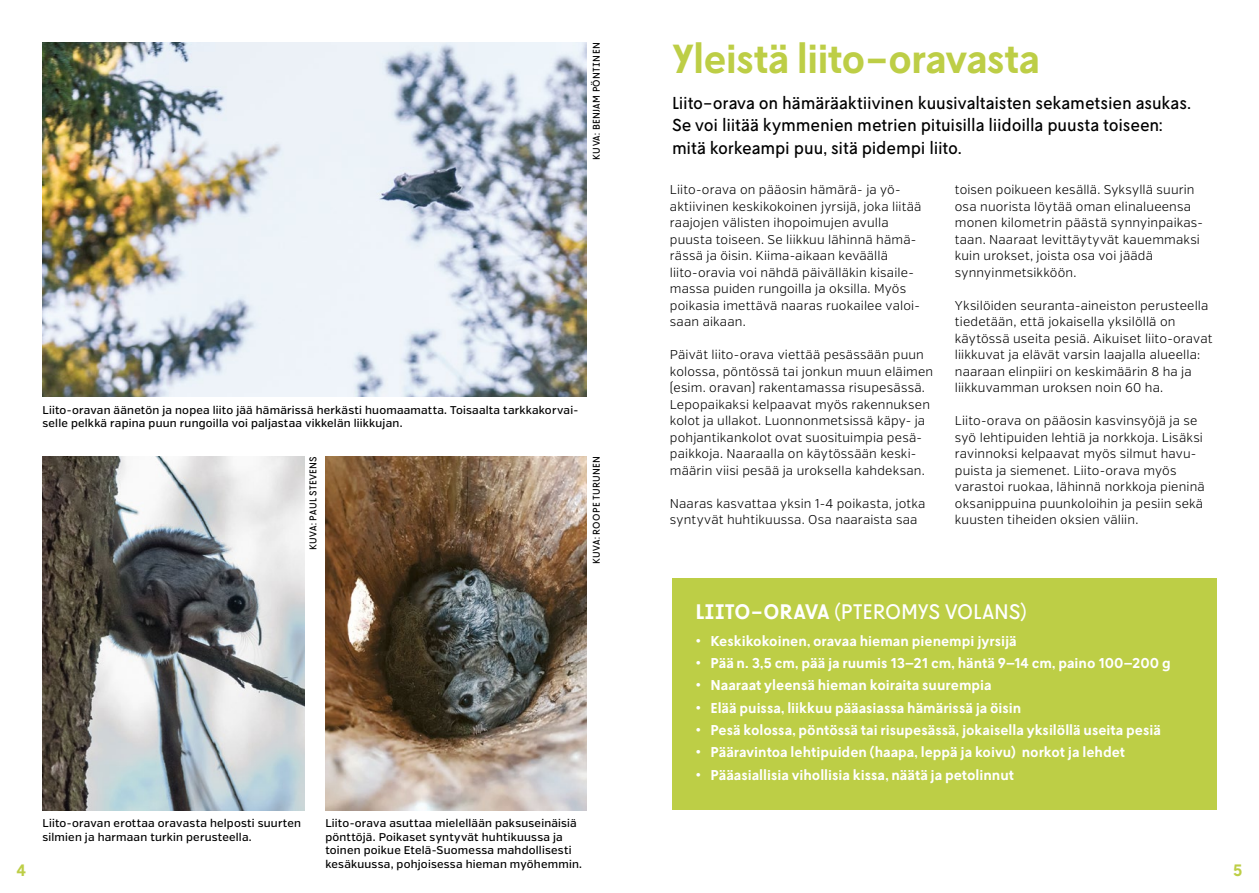
<style>
.page{position:relative;width:1259px;height:893px;background:#fff}
.page>*{position:absolute;margin:0;border:0;box-sizing:border-box;transform-origin:0 0}
.t1{font:600 40.5px "L10";letter-spacing:-.02em;color:#bdce46}
.t2{font:21px "L10";color:#fff}
.t3{font:17.25px/22.5px "L10";letter-spacing:-.01em;color:#000}
.t4{font:600 16.5px "L10";color:#bdce46}
.t5{font:600 14.25px "L10";color:#fff}
.t6{font:300 12.75px/16.5px "Verb";letter-spacing:.01em;color:#000}
.t7{font:500 11.25px/13.5px "Verb";letter-spacing:.02em;color:#000}
.t8{font:9.75px "L10";letter-spacing:.035em;color:#000}
.s1{font-weight:600}
</style>
<div class="page">
<div style="left:672px;top:578px;width:544px;height:232px;background:#bdce46"></div>
<img style="left:43px;top:43px;width:544px;height:353px">
<img style="left:43px;top:456px;width:261px;height:354px">
<img style="left:325px;top:456px;width:262px;height:354px">
<p class="t8" style="left:591px;top:160px;width:119px;rotate:-90deg">KUVA: BENJAM PÖNTINEN</p>
<p class="t7" style="left:43px;top:403px;width:537px">Liito-oravan äänetön ja nopea liito jää hämärissä herkästi huomaamatta. Toisaalta tarkkakorvai&shy;selle pelkkä rapina puun rungoilla voi paljastaa vikkelän liikkujan.</p>
<p class="t8" style="left:307px;top:550px;width:95px;rotate:-90deg">KUVA: PAUL STEVENS</p>
<p class="t8" style="left:591px;top:564px;width:110px;rotate:-90deg">KUVA: ROOPE TURUNEN</p>
<h1 class="t1" style="left:672px;top:36px;width:369px">Yleistä liito-oravasta</h1>
<h3 class="t3" style="left:672px;top:92px;width:520px">Liito-orava on hämäräaktiivinen kuusivaltaisten sekametsien asukas.<br>Se voi liitää kymmenien metrien pituisilla liidoilla puusta toiseen: mitä korkeampi puu, sitä pidempi liito.</h3>
<p class="t6" style="left:670px;top:182px;width:253px">Liito-orava on pääosin hämärä- ja yö&shy;aktiivinen keskikokoinen jyrsijä, joka liitää raajojen välisten ihopoimujen avulla puusta toiseen. Se liikkuu lähinnä hämä&shy;rässä ja öisin. Kiima-aikaan keväällä liito-oravia voi nähdä päivälläkin kisaile&shy;massa puiden rungoilla ja oksilla. Myös poikasia imettävä naaras ruokailee valoi&shy;saan aikaan.</p>
<p class="t6" style="left:670px;top:347px;width:265px">Päivät liito-orava viettää pesässään puun kolossa, pöntössä tai jonkun muun eläimen (esim. oravan) rakentamassa risupesässä.<br>Lepopaikaksi kelpaavat myös rakennuksen kolot ja ullakot. Luonnonmetsissä käpy- ja pohjantikankolot ovat suosituimpia pesä&shy;paikkoja. Naaraalla on käytössään keski&shy;määrin viisi pesää ja uroksella kahdeksan.</p>
<p class="t6" style="left:670px;top:495px;width:257px">Naaras kasvattaa yksin 1-4 poikasta, jotka syntyvät huhtikuussa. Osa naaraista saa</p>
<p class="t6" style="left:955px;top:182px;width:249px">toisen poikueen kesällä. Syksyllä suurin osa nuorista löytää oman elinalueensa monen kilometrin päästä synnyinpaikas&shy;taan. Naaraat levittäytyvät kauemmaksi kuin urokset, joista osa voi jäädä synnyinmetsikköön.</p>
<p class="t6" style="left:955px;top:297px;width:259px">Yksilöiden seuranta-aineiston perusteella tiedetään, että jokaisella yksilöllä on käytössä useita pesiä. Aikuiset liito-oravat liikkuvat ja elävät varsin laajalla alueella: naaraan elinpiiri on keskimäärin 8 ha ja liikkuvamman uroksen noin 60 ha.</p>
<p class="t6" style="left:955px;top:413px;width:251px">Liito-orava on pääosin kasvinsyöjä ja se syö lehtipuiden lehtiä ja norkkoja. Lisäksi ravinnoksi kelpaavat myös silmut havu&shy;puista ja siemenet. Liito-orava myös varastoi ruokaa, lähinnä norkkoja pieninä oksanippuina puunkoloihin ja pesiin sekä kuusten tiheiden oksien väliin.</p>
<h2 class="t2" style="left:695px;top:600px;width:333px"><span class="s1">LIITO-ORAVA</span> (PTEROMYS VOLANS)</h2>
<p class="t5" style="left:695px;top:633px;width:323px">• Keskikokoinen, oravaa hieman pienempi jyrsijä</p>
<p class="t5" style="left:695px;top:655px;width:477px">• Pää n. 3,5 cm, pää ja ruumis 13–21 cm, häntä 9–14 cm, paino 100–200 g</p>
<p class="t5" style="left:695px;top:677px;width:298px">• Naaraat yleensä hieman koiraita suurempia</p>
<p class="t5" style="left:695px;top:700px;width:327px">• Elää puissa, liikkuu pääasiassa hämärissä ja öisin</p>
<p class="t5" style="left:695px;top:722px;width:467px">• Pesä kolossa, pöntössä tai risupesässä, jokaisella yksilöllä useita pesiä</p>
<p class="t5" style="left:695px;top:744px;width:431px">• Pääravintoa lehtipuiden (haapa, leppä ja koivu) norkot ja lehdet</p>
<p class="t5" style="left:695px;top:766px;width:320px">• Pääasiallisia vihollisia kissa, näätä ja petolinnut</p>
<p class="t7" style="left:43px;top:817px;width:260px">Liito-oravan erottaa oravasta helposti suurten silmien ja harmaan turkin perusteella.</p>
<p class="t7" style="left:325px;top:817px;width:258px">Liito-orava asuttaa mielellään paksuseinäisiä pönttöjä. Poikaset syntyvät huhtikuussa ja toinen poikue Etelä-Suomessa mahdollisesti kesäkuussa, pohjoisessa hieman myöhemmin.</p>
<p class="t4" style="left:16px;top:861px;width:11px">4</p>
<p class="t4" style="left:1232px;top:861px;width:11px">5</p>
</div>
